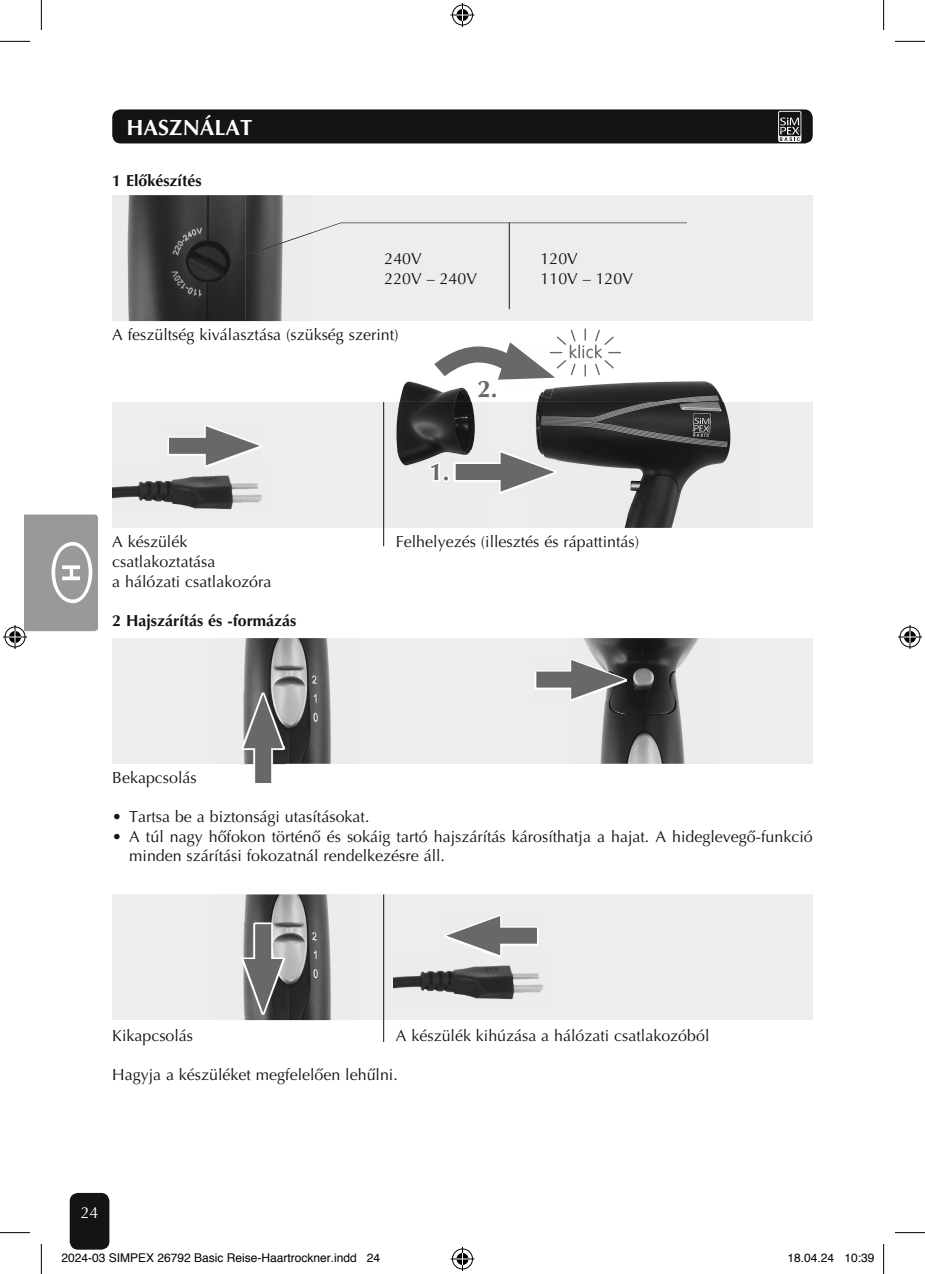
<style>
.page{position:relative;width:925px;height:1274px;background:#fff}
.page>*{position:absolute;margin:0;border:0;box-sizing:border-box;transform-origin:0 0}
.t1{font:700 24px "Optima CE";color:#686867}
.t2{font:700 22px "Optima CE";color:#fff}
.t3{font:16px/19.6px "Optima CE";color:#131413}
.t4{font:700 16px "Optima CE";color:#131413}
.t5{font:16px "Optima CE";color:#fff}
.t6{font:12px "Helvetica";color:#000}
</style>
<div class="page">
<div style="left:71px;top:1193px;width:37px;height:55px;background:#131413;border-radius:7px"></div>
<div style="left:70px;top:1192px;width:39px;height:57px;border:2px solid #131413;border-radius:7px"></div>
<div style="left:113px;top:110px;width:698px;height:32px;background:#131413;border-radius:7px"></div>
<div style="left:112px;top:109px;width:700px;height:34px;border:2px solid #131413;border-radius:7px"></div>
<svg style="left:778px;top:111px;width:23px;height:31px"></svg>
<div style="left:779px;top:112px;width:21px;height:24px;background:#131413"></div>
<svg style="left:779px;top:117px;width:20px;height:24px"></svg>
<div style="left:112px;top:195px;width:700px;height:126px;background:#eceded"></div>
<svg style="left:312px;top:222px;width:375px;height:37px"></svg>
<hr style="left:509px;top:222px;width:1px;height:87px;background:#131413">
<img style="left:127px;top:195px;width:156px;height:126px">
<img style="left:236px;top:232px;width:76px;height:27px">
<div style="left:112px;top:402px;width:700px;height:126px;background:#eceded"></div>
<img style="left:396px;top:381px;width:79px;height:101px">
<img style="left:535px;top:381px;width:196px;height:147px">
<img style="left:112px;top:475px;width:151px;height:35px">
<img style="left:167px;top:425px;width:94px;height:42px">
<div style="left:169px;top:438px;width:59px;height:16px;background:#686867"></div>
<svg style="left:206px;top:426px;width:54px;height:39px"></svg>
<img style="left:454px;top:450px;width:102px;height:43px">
<div style="left:455px;top:464px;width:68px;height:16px;background:#686867"></div>
<svg style="left:500px;top:452px;width:54px;height:39px"></svg>
<svg style="left:424px;top:459px;width:18px;height:23px"></svg>
<div style="left:443px;top:475px;width:7px;height:7px;border:3px solid #fff;border-radius:50%"></div>
<hr style="left:383px;top:402px;width:1px;height:144px;background:#131413">
<div style="left:112px;top:638px;width:700px;height:126px;background:#eceded"></div>
<img style="left:243px;top:638px;width:88px;height:125px">
<img style="left:572px;top:638px;width:127px;height:125px">
<img style="left:534px;top:658px;width:92px;height:42px">
<div style="left:536px;top:671px;width:57px;height:16px;background:#686867"></div>
<svg style="left:571px;top:660px;width:54px;height:39px"></svg>
<img style="left:242px;top:692px;width:42px;height:91px">
<div style="left:255px;top:725px;width:16px;height:58px;background:#686867"></div>
<svg style="left:243px;top:694px;width:40px;height:54px"></svg>
<div style="left:112px;top:894px;width:700px;height:126px;background:#eceded"></div>
<img style="left:244px;top:894px;width:87px;height:126px">
<img style="left:242px;top:922px;width:42px;height:92px">
<div style="left:255px;top:924px;width:16px;height:57px;background:#686867"></div>
<svg style="left:243px;top:958px;width:40px;height:54px"></svg>
<img style="left:394px;top:965px;width:150px;height:35px">
<img style="left:444px;top:915px;width:94px;height:41px">
<div style="left:477px;top:927px;width:60px;height:16px;background:#686867"></div>
<svg style="left:446px;top:916px;width:54px;height:39px"></svg>
<hr style="left:383px;top:894px;width:1px;height:147px;background:#131413">
<svg style="left:423px;top:328px;width:198px;height:71px"></svg>
<hr style="left:0;top:41px;width:30px;height:1px;background:#000">
<hr style="left:895px;top:41px;width:30px;height:1px;background:#000">
<hr style="left:0;top:1232px;width:30px;height:1px;background:#000">
<hr style="left:895px;top:1232px;width:30px;height:1px;background:#000">
<hr style="left:41px;top:0;width:1px;height:30px;background:#000">
<hr style="left:41px;top:1243px;width:1px;height:30px;background:#000">
<hr style="left:883px;top:0;width:1px;height:30px;background:#000">
<hr style="left:883px;top:1243px;width:1px;height:30px;background:#000">
<svg style="left:450px;top:3px;width:24px;height:24px"></svg>
<svg style="left:450px;top:1247px;width:24px;height:23px"></svg>
<svg style="left:3px;top:514px;width:95px;height:135px"></svg>
<svg style="left:898px;top:625px;width:24px;height:24px"></svg>
<svg style="left:75px;top:1249px;width:29px;height:1px"></svg>
<h2 class="t2" style="left:126px;top:113px;width:127px">hasznÁlat</h2>
<p class="t4" style="left:112px;top:170px;width:91px">1 előkészítés</p>
<p class="t3" style="left:384px;top:249px;width:39px">240V</p>
<p class="t3" style="left:540px;top:249px;width:39px">120V</p>
<p class="t3" style="left:384px;top:269px;width:94px">220V – 240V</p>
<p class="t3" style="left:540px;top:269px;width:94px">110V – 120V</p>
<p class="t3" style="left:112px;top:325px;width:288px">A feszültség kiválasztása (szükség szerint)</p>
<h1 class="t1" style="left:429px;top:457px;width:22px">1.</h1>
<h1 class="t1" style="left:477px;top:373px;width:22px">2.</h1>
<p class="t3" style="left:112px;top:532px;width:77px">A készülék</p>
<p class="t3" style="left:396px;top:532px;width:245px">Felhelyezés (illesztés és rápattintás)</p>
<p class="t3" style="left:112px;top:552px;width:161px">csatlakoztatása<br>a hálózati csatlakozóra</p>
<p class="t4" style="left:112px;top:610px;width:186px">2 hajszárítás és -formázás</p>
<p class="t3" style="left:112px;top:767px;width:86px">Bekapcsolás</p>
<p class="t3" style="left:112px;top:806px;width:259px">• tartsa be a biztonsági utasításokat.</p>
<p class="t3" style="left:129px;top:826px;width:685px;text-indent:-17px">• A túl nagy hőfokon történő és sokáig tartó hajszárítás károsíthatja a hajat. A hideglevegő-funkció minden szárítási fokozatnál rendelkezésre áll.</p>
<p class="t3" style="left:112px;top:1025px;width:82px">Kikapcsolás</p>
<p class="t3" style="left:396px;top:1025px;width:315px">A készülék kihúzása a hálózati csatlakozóból</p>
<p class="t3" style="left:112px;top:1064px;width:287px">Hagyja a készüléket megfelelően lehűlni.</p>
<p class="t5" style="left:81px;top:1202px;width:19px">24</p>
<p class="t6" style="left:61px;top:1250px;width:320px">2024-03 SIMPEX 26792 Basic Reise-Haartrockner.indd 24</p>
<p class="t6" style="left:787px;top:1250px;width:88px">18.04.24 10:39</p>
</div>
